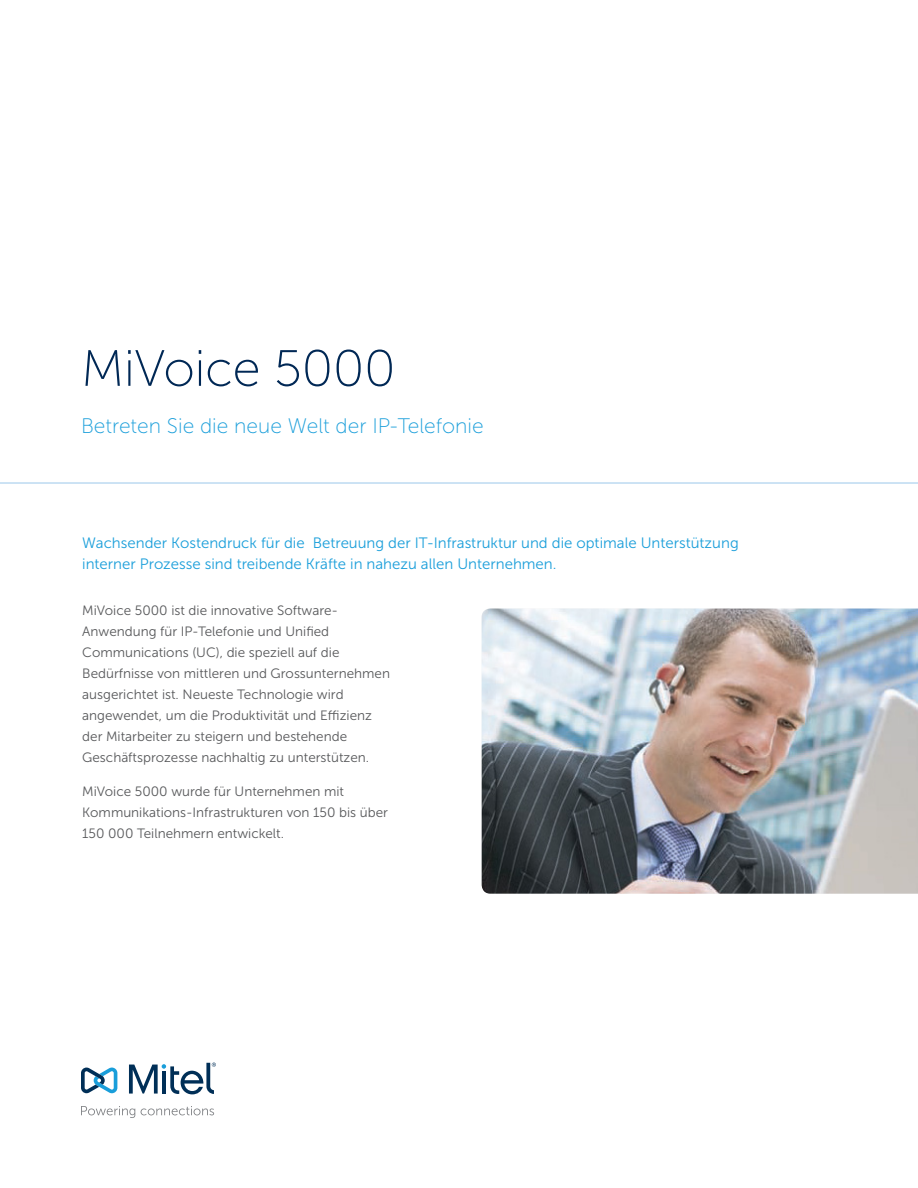
<style>
.page{position:relative;width:918px;height:1188px;background:#fff}
.page>*{position:absolute;margin:0;border:0;box-sizing:border-box;transform-origin:0 0}
.Main_Heading{font:51px "Museo Sans 100";letter-spacing:-.01em;color:#002855}
.Title_Subhead-Light{font:21px "Museo Sans 100";color:#199eda}
.Intro_paragraph{font:15px/21px "Museo Sans 300";color:#199eda}
.body_text{font:13.5px/21px "Museo Sans 300";color:#57585a}
</style>
<div class="page">
<hr style="left:0;top:483px;width:918px;height:1px;background:#9bc7ea">
<svg style="left:81px;top:1106px;width:54px;height:12px"></svg>
<svg style="left:141px;top:1106px;width:73px;height:9px"></svg>
<svg style="left:81px;top:1068px;width:36px;height:25px"></svg>
<svg style="left:129px;top:1063px;width:87px;height:32px"></svg>
<img style="left:482px;top:609px;width:436px;height:285px">
<p class="Main_Heading" style="left:81px;top:341px;width:316px">MiVoice 5000</p>
<p class="Title_Subhead-Light" style="left:81px;top:415px;width:404px">Betreten Sie die neue Welt der IP-Telefonie</p>
<p class="Intro_paragraph" style="left:82px;top:532px;width:658px">Wachsender Kostendruck für die Betreuung der IT-Infrastruktur und die optimale Unterstützung interner Prozesse sind treibende Kräfte in nahezu allen Unternehmen.</p>
<p class="body_text" style="left:82px;top:600px;width:309px">MiVoice 5000 ist die innovative Software-Anwendung für IP-Telefonie und Unified Communications (UC), die speziell auf die Bedürfnisse von mittleren und Grossunternehmen ausgerichtet ist. Neueste Technologie wird angewendet, um die Produktivität und Effizienz der Mitarbeiter zu steigern und bestehende Geschäftsprozesse nachhaltig zu unterstützen.</p>
<p class="body_text" style="left:82px;top:781px;width:307px">MiVoice 5000 wurde für Unternehmen mit<br>Kommunikations-Infrastrukturen von 150 bis über<br>150 000 Teilnehmern entwickelt.</p>
</div>
